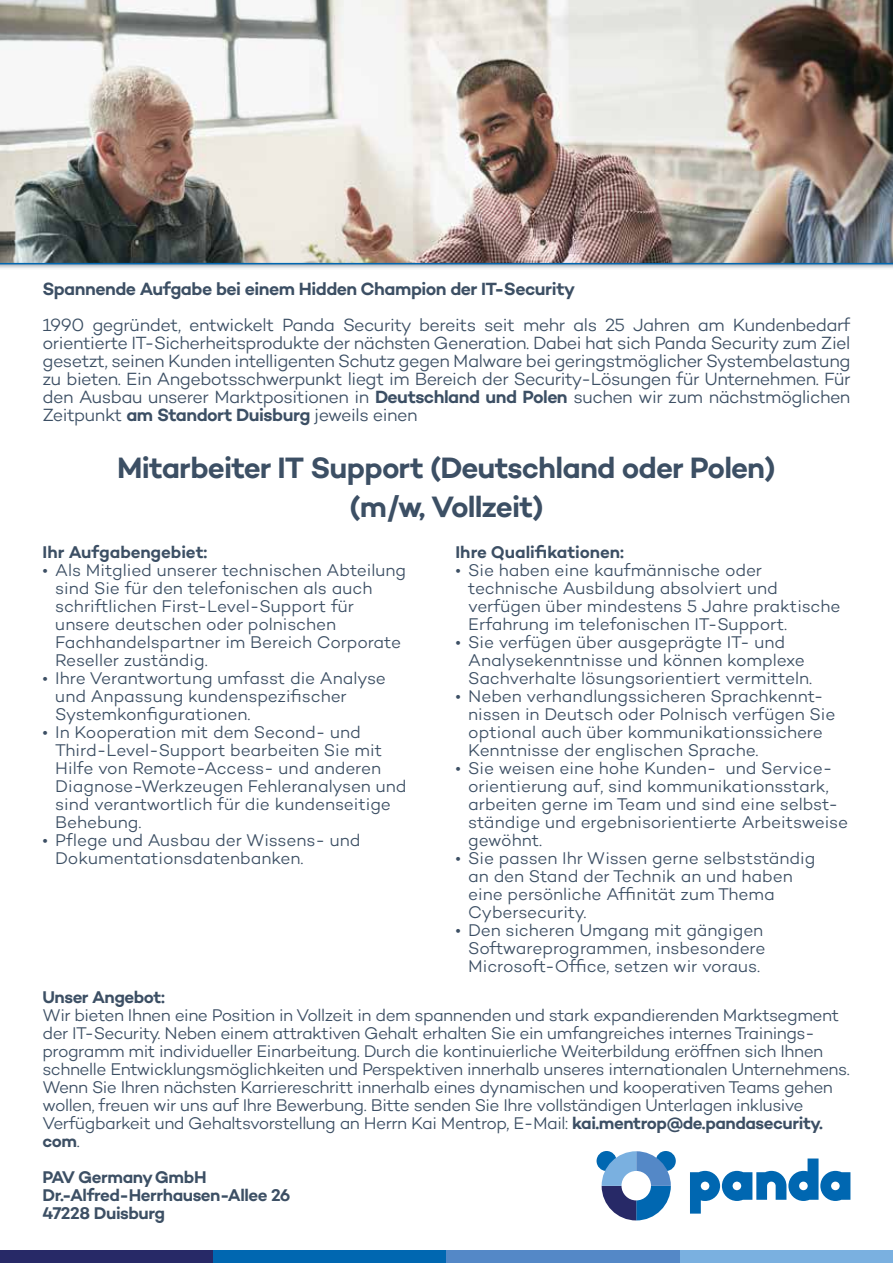
<style>
.page{position:relative;width:893px;height:1263px;background:#fff}
.page>*{position:absolute;margin:0;border:0;box-sizing:border-box;transform-origin:0 0}
.t1{font:600 30px/39px "Campton";letter-spacing:-.03em;color:#3c4f64;text-align:center}
.t2{font:300 18px/18px "Campton";letter-spacing:-.03em;color:#3c4f64;text-align:justify}
.t3{font:600 18px "Campton";letter-spacing:-.03em;color:#3c4f64}
.t4{font:300 17.25px/18px "Campton";letter-spacing:-.01em;color:#3c4f64}
.t5{font:300 17.25px/18px "Campton";letter-spacing:-.03em;color:#3c4f64}
.t6{font:600 17.25px/18px "Campton";letter-spacing:-.025em;color:#3c4f64}
.t7{font:600 17.25px "Campton";color:#3c4f64}
.t8{font:600 17.25px "Campton";letter-spacing:-.005em;color:#3c4f64}
.s1{font-weight:600}
</style>
<div class="page">
<div style="left:0;top:1251px;width:213px;height:12px;background:#272967"></div>
<div style="left:213px;top:1251px;width:233px;height:12px;background:#0067b1"></div>
<div style="left:446px;top:1251px;width:234px;height:12px;background:#5488c7"></div>
<div style="left:680px;top:1251px;width:213px;height:12px;background:#7ab0e0"></div>
<svg style="left:690px;top:1158px;width:160px;height:55px"></svg>
<div style="left:597px;top:1151px;width:20px;height:20px;background:#0067b1;border-radius:50%"></div>
<div style="left:656px;top:1151px;width:20px;height:20px;background:#0067b1;border-radius:50%"></div>
<svg style="left:602px;top:1151px;width:69px;height:69px"></svg>
<div style="left:0;top:0;width:893px;height:270px;background:#3c4f64;opacity:.75"></div>
<img style="left:0;top:0;width:893px;height:264px">
<p class="t3" style="left:43px;top:277px;width:534px">Spannende Aufgabe bei einem Hidden Champion der IT-Security</p>
<p class="t2" style="left:43px;top:316px;width:810px">1990 gegründet, entwickelt Panda Security bereits seit mehr als 25 Jahren am Kundenbedarf orientierte IT-Sicherheitsprodukte der nächsten Generation. Dabei hat sich Panda Security zum Ziel gesetzt, seinen Kunden intelligenten Schutz gegen Malware bei geringstmöglicher Systembelastung zu bieten. Ein Angebotsschwerpunkt liegt im Bereich der Security-Lösungen für Unternehmen. Für den Ausbau unserer Marktpositionen in <span class="s1">Deutschland und Polen</span> suchen wir zum nächstmöglichen Zeitpunkt <span class="s1">am Standort Duisburg</span> jeweils einen</p>
<h1 class="t1" style="left:117px;top:448px;width:660px">Mitarbeiter IT Support (Deutschland oder Polen) (m/w, Vollzeit)</h1>
<p class="t8" style="left:43px;top:541px;width:166px">Ihr Aufgabengebiet:</p>
<p class="t4" style="left:55px;top:561px;width:352px;text-indent:-13px">• Als Mitglied unserer technischen Abteilung sind Sie für den telefonischen als auch schriftlichen First-Level-Support für unsere deutschen oder polnischen Fachhandelspartner im Bereich Corporate Reseller zuständig.</p>
<p class="t4" style="left:55px;top:669px;width:332px;text-indent:-13px">• Ihre Verantwortung umfasst die Analyse und Anpassung kundenspezifischer<br>Systemkonfigurationen.</p>
<p class="t4" style="left:55px;top:723px;width:353px;text-indent:-13px">• In Kooperation mit dem Second- und Third-Level-Support bearbeiten Sie mit Hilfe von Remote-Access- und anderen Diagnose-Werkzeugen Fehleranalysen und sind verantwortlich für die kundenseitige Behebung.</p>
<p class="t4" style="left:55px;top:831px;width:307px;text-indent:-13px">• Pflege und Ausbau der Wissens- und<br>Dokumentationsdatenbanken.</p>
<p class="t7" style="left:455px;top:541px;width:170px">Ihre Qualifikationen:</p>
<p class="t4" style="left:468px;top:561px;width:374px;text-indent:-13px">• Sie haben eine kaufmännische oder technische Ausbildung absolviert und verfügen über mindestens 5 Jahre praktische Erfahrung im telefonischen IT-Support.</p>
<p class="t4" style="left:468px;top:633px;width:345px;text-indent:-13px">• Sie verfügen über ausgeprägte IT- und<br>Analysekenntnisse und können komplexe<br>Sachverhalte lösungsorientiert vermitteln.</p>
<p class="t4" style="left:468px;top:687px;width:369px;text-indent:-13px">• Neben verhandlungssicheren Sprachkennt&shy;nissen in Deutsch oder Polnisch verfügen Sie optional auch über kommunikationssichere Kenntnisse der englischen Sprache.</p>
<p class="t4" style="left:468px;top:759px;width:381px;text-indent:-13px">• Sie weisen eine hohe Kunden- und Service&shy;orientierung auf, sind kommunikationsstark, arbeiten gerne im Team und sind eine selbst&shy;ständige und ergebnisorientierte Arbeitsweise gewöhnt.</p>
<p class="t4" style="left:468px;top:849px;width:349px;text-indent:-13px">• Sie passen Ihr Wissen gerne selbstständig an den Stand der Technik an und haben eine persönliche Affinität zum Thema Cybersecurity.</p>
<p class="t4" style="left:468px;top:921px;width:299px;text-indent:-13px">• Den sicheren Umgang mit gängigen<br>Softwareprogrammen, insbesondere<br>Microsoft-Office, setzen wir voraus.</p>
<p class="t6" style="left:43px;top:988px;width:124px">Unser Angebot:</p>
<p class="t5" style="left:43px;top:1006px;width:809px">Wir bieten Ihnen eine Position in Vollzeit in dem spannenden und stark expandierenden Marktsegment der IT-Security. Neben einem attraktiven Gehalt erhalten Sie ein umfangreiches internes Trainings&shy;programm mit individueller Einarbeitung. Durch die kontinuierliche Weiterbildung eröffnen sich Ihnen schnelle Entwicklungsmöglichkeiten und Perspektiven innerhalb unseres internationalen Unternehmens.<br>Wenn Sie Ihren nächsten Karriereschritt innerhalb eines dynamischen und kooperativen Teams gehen wollen, freuen wir uns auf Ihre Bewerbung. Bitte senden Sie Ihre vollständigen Unterlagen inklusive Verfügbarkeit und Gehaltsvorstellung an Herrn Kai Mentrop, E-Mail: <span class="s1">kai.mentrop@de.pandasecurity. com</span>.</p>
<p class="t6" style="left:43px;top:1168px;width:250px">PAV Germany GmbH<br>Dr.-Alfred-Herrhausen-Allee 26<br>47228 Duisburg</p>
</div>
